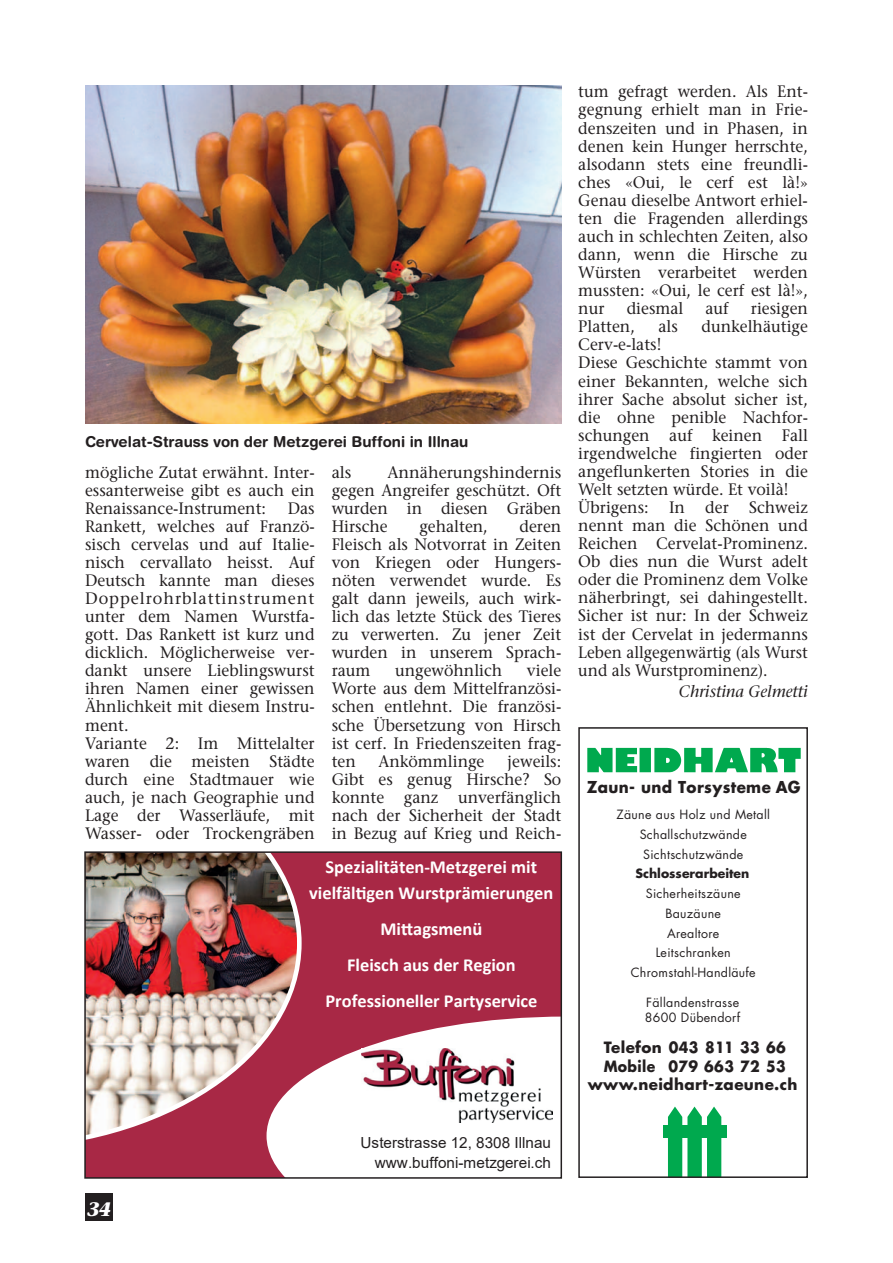
<style>
.page{position:relative;width:893px;height:1263px;background:#fff}
.page>*{position:absolute;margin:0;border:0;box-sizing:border-box;transform-origin:0 0}
.t1{font:italic 700 19.5px "Stone Serif LT";color:#fff}
.t2{font:700 18.45px/35.8px "Calibri";color:#fff;text-align:center}
.t3{font:16.5px/18px "Stone Serif LT";color:#231f20;text-align:justify;scale:.96 1}
.t4{font:16.5px/18px "Stone Serif LT";color:#231f20;text-align:justify}
.t5{font:italic 16.5px "Stone Serif LT";color:#231f20}
.t6{font:700 15.9px "Futura Std";letter-spacing:.025em;color:#231f20;scale:.95 1}
.t7{font:15.3px/19.8px "Arial";color:#231f20;text-align:right}
.t8{font:700 15.15px "Futura Std";letter-spacing:.025em;color:#231f20}
.t9{font:700 15.15px "Futura Std";letter-spacing:.025em;color:#231f20;scale:.93 1}
.t10{font:700 15px "Helvetica Rounded LT Std";color:#231f20}
.t11{font:12.45px/19.6px "Futura";letter-spacing:.025em;color:#231f20;text-align:center}
.t12{font:12.45px/14.9px "Futura Std";letter-spacing:.025em;color:#231f20}
.t13{font:700 12.45px "Futura";color:#231f20}
</style>
<div class="page">
<div style="left:85px;top:1193px;width:28px;height:27px;background:#231f20"></div>
<img style="left:85px;top:85px;width:476px;height:339px">
<svg style="left:668px;top:1106px;width:53px;height:69px"></svg>
<div style="left:663px;top:1126px;width:63px;height:12px;background:#00a94e"></div>
<img style="left:587px;top:747px;width:214px;height:26px">
<div style="left:578px;top:727px;width:230px;height:451px;border:2px solid #231f20"></div>
<div style="left:87px;top:854px;width:472px;height:322px;background:#a82845"></div>
<img style="left:87px;top:854px;width:215px;height:295px">
<svg style="left:267px;top:1016px;width:292px;height:160px"></svg>
<img style="left:361px;top:1049px;width:191px;height:73px">
<div style="left:84px;top:851px;width:478px;height:328px;border:2px solid #231f20"></div>
<p class="t10" style="left:85px;top:433px;width:385px">Cervelat-Strauss von der Metzgerei Buffoni in Illnau</p>
<p class="t3" style="left:85px;top:463px;width:241px">mögliche Zutat erwähnt. Inter&shy;essanterweise gibt es auch ein Renaissance-Instrument:</p>
<p class="t3" style="left:85px;top:499px;width:241px;text-align:left;text-indent:203px">Das<br>Rankett, welches auf Franzö&shy;sisch cervelas und auf Italie&shy;nisch cervallato heisst. Auf<br>Deutsch kannte man dieses<br>Doppelrohrblattinstrument unter dem Namen Wurstfa&shy;gott. Das Rankett ist kurz und dicklich. Möglicherweise ver&shy;dankt unsere Lieblingswurst ihren Namen einer gewissen<br>Ähnlichkeit mit diesem Instru&shy;ment.<br>Variante 2: Im Mittelalter waren die meisten Städte durch eine Stadtmauer wie auch, je nach Geographie und<br>Lage der Wasserläufe, mit<br>Wasser- oder Trockengräben</p>
<p class="t4" style="left:332px;top:463px;width:231px;text-indent:56px">Annäherungshindernis gegen Angreifer geschützt. Oft wurden in diesen Gräben Hirsche</p>
<p class="t4" style="left:332px;top:463px;width:21px">als</p>
<p class="t3" style="left:332px;top:517px;width:241px;text-indent:188px">deren Fleisch als Notvorrat in Zeiten von Kriegen oder Hungers&shy;nöten verwendet wurde. Es galt dann jeweils, auch wirk&shy;lich das letzte Stück des Tieres zu verwerten. Zu jener Zeit wurden in unserem Sprach&shy;raum</p>
<p class="t3" style="left:419px;top:517px;width:73px">gehalten,</p>
<p class="t3" style="left:332px;top:662px;width:241px;text-indent:195px">viele Worte aus dem Mittelfranzösi&shy;schen entlehnt. Die französi&shy;sche Übersetzung von Hirsch ist cerf. In Friedenszeiten frag&shy;ten</p>
<p class="t3" style="left:395px;top:662px;width:113px">ungewöhnlich</p>
<p class="t3" style="left:332px;top:752px;width:241px;text-indent:176px">jeweils:<br>Gibt es genug Hirsche? So konnte ganz unverfänglich nach der Sicherheit der Stadt in Bezug auf Krieg und Reich-</p>
<p class="t3" style="left:379px;top:752px;width:112px">Ankömmlinge</p>
<p class="t2" style="left:309px;top:853px;width:246px;line-height:26.7px">Spezialitäten-Metzgerei mit vielfältigen Wurstprämierungen</p>
<p class="t2" style="left:325px;top:911px;width:214px">Mittagsmenü<br>Fleisch aus der Region<br>Professioneller Partyservice</p>
<p class="t3" style="left:578px;top:83px;width:241px">tum gefragt werden. Als Ent&shy;gegnung erhielt man in Frie&shy;denszeiten und in Phasen, in denen kein Hunger herrschte, alsodann stets eine freundli&shy;ches «Oui, le cerf est là!» Genau dieselbe Antwort erhiel&shy;ten die Fragenden allerdings auch in schlechten Zeiten, also dann, wenn die Hirsche zu Würsten verarbeitet werden mussten: «Oui, le cerf est là!», nur</p>
<p class="t3" style="left:627px;top:300px;width:61px">diesmal</p>
<p class="t3" style="left:706px;top:300px;width:26px">auf</p>
<p class="t3" style="left:751px;top:300px;width:61px">riesigen</p>
<p class="t3" style="left:578px;top:318px;width:60px">Platten,</p>
<p class="t3" style="left:658px;top:318px;width:22px">als</p>
<p class="t3" style="left:701px;top:318px;width:112px">dunkelhäutige</p>
<p class="t3" style="left:578px;top:336px;width:241px;text-align:left">Cerv-e-lats!<br>Diese Geschichte stammt von einer Bekannten, welche sich ihrer Sache absolut sicher ist, die ohne penible Nachfor&shy;schungen auf keinen Fall irgendwelche fingierten oder angeflunkerten Stories in die<br>Welt setzten würde. Et voilà!<br>Übrigens: In der Schweiz nennt man die Schönen und<br>Reichen Cervelat-Prominenz.<br>Ob dies nun die Wurst adelt oder die Prominenz dem Volke näherbringt, sei dahingestellt.<br>Sicher ist nur: In der Schweiz ist der Cervelat in jedermanns<br>Leben allgegenwärtig (als Wurst und als Wurstprominenz).</p>
<p class="t5" style="left:679px;top:681px;width:131px">Christina Gelmetti</p>
<p class="t6" style="left:587px;top:776px;width:227px">Zaun- und Torsysteme AG</p>
<p class="t11" style="left:616px;top:805px;width:155px">Zäune aus Holz und Metall<br>Schallschutzwände<br>Sichtschutzwände</p>
<p class="t11" style="left:631px;top:884px;width:126px">Sicherheitszäune<br>Bauzäune<br>Arealtore<br>Leitschranken<br>Chromstahl-Handläufe</p>
<p class="t13" style="left:635px;top:865px;width:115px">Schlosserarbeiten</p>
<p class="t12" style="left:645px;top:995px;width:97px">Fällandenstrasse<br>8600 Dübendorf</p>
<p class="t8" style="left:604px;top:1037px;width:184px">Telefon 043 811 33 66</p>
<p class="t9" style="left:604px;top:1056px;width:197px">Mobile 079 663 72 53</p>
<p class="t8" style="left:588px;top:1074px;width:211px">www.neidhart-zaeune.ch</p>
<p class="t1" style="left:87px;top:1197px;width:25px">34</p>
<p class="t7" style="left:361px;top:1132px;width:192px">Usterstrasse 12, 8308 Illnau www.buffoni-metzgerei.ch</p>
</div>
